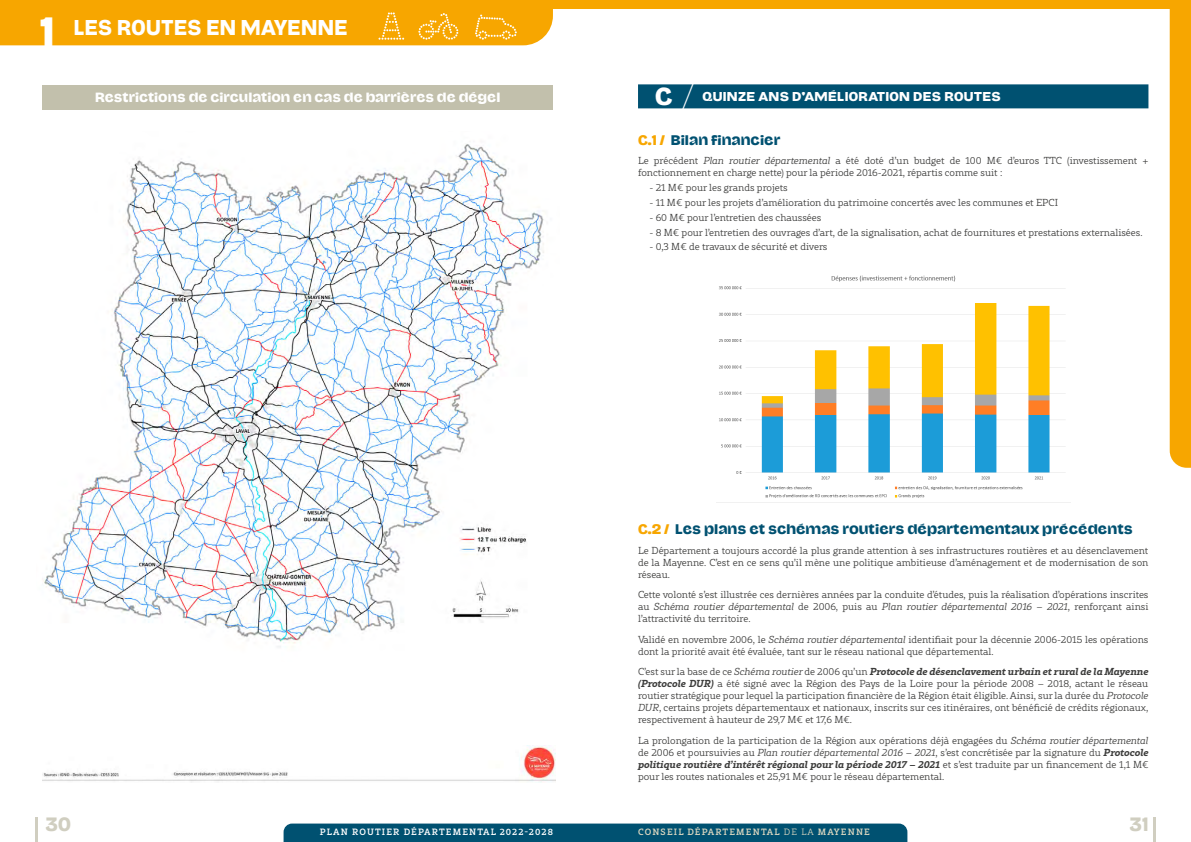
<style>
.page{position:relative;width:1191px;height:842px;background:#fff}
.page>*{position:absolute;margin:0;border:0;box-sizing:border-box;transform-origin:0 0}
.t1{font:100 39px "Rival Slab";color:#fff}
.t2{font:500 38.1px "Mayenne Sans";color:#fff}
.t3{font:500 23px "Mayenne Sans";color:#fff}
.t4{font:500 20px "Mayenne Sans";letter-spacing:.02em;color:#fff;scale:.9 1}
.t5{font:500 18px "Mayenne Sans";color:#d0cec0;scale:.9 1}
.t6{font:500 13px "Mayenne Sans";color:#005171}
.t7{font:500 12.5px "Mayenne Sans";color:#fff}
.t8{font:500 12px "Mayenne Sans";letter-spacing:.02em;color:#fff}
.t9{font:300 10px/12px "Rival Slab";color:#3c3c3b;text-align:justify}
.t10{font:500 9px "Rival Slab";letter-spacing:.13em;color:#fff}
.t11{font:500 9px "Rival Slab";letter-spacing:.13em;color:#dbd7c0}
.s1{color:#f7a600}
.s2{font-style:italic}
.s3{font-weight:700;font-style:italic}
.s4{font-weight:300}
</style>
<div class="page">
<div style="left:283px;top:823px;width:624px;height:19px;background:#005171"></div>
<div style="left:541px;top:0;width:650px;height:9px;background:#f7a600"></div>
<svg style="left:1169px;top:9px;width:22px;height:459px;background:#f7ac12"></svg>
<div style="left:0;top:0;width:553px;height:45px;background:#f7a600"></div>
<div style="left:43px;top:85px;width:510px;height:24px;background:#c2c0ac"></div>
<img style="left:42px;top:144px;width:502px;height:503px">
<img style="left:43px;top:745px;width:512px;height:37px">
<div style="left:638px;top:84px;width:510px;height:24px;background:#005171"></div>
<img style="left:716px;top:275px;width:354px;height:228px">
<hr style="left:1152px;top:817px;width:3px;height:25px;background:#d0cec0">
<hr style="left:35px;top:817px;width:3px;height:25px;background:#d0cec0">
<h2 class="t2" style="left:40px;top:11px;width:16px">1</h2>
<h3 class="t4" style="left:74px;top:16px;width:306px">LES ROUTES EN MAYENNE</h3>
<p class="t7" style="left:95px;top:91px;width:407px">Restrictions de circulation en cas de barrières de dégel</p>
<h3 class="t3" style="left:655px;top:84px;width:19px">C</h3>
<h1 class="t1" style="left:679px;top:72px;width:17px">/</h1>
<p class="t8" style="left:702px;top:90px;width:300px">QUINZE ANS D'AMÉLIORATION DES ROUTES</p>
<h3 class="t6" style="left:638px;top:133px;width:144px"><span class="s1">C.1 /</span> Bilan financier</h3>
<p class="t9" style="left:638px;top:155px;width:512px">Le précédent <span class="s2">Plan routier départemental</span> a été doté d’un budget de 100 M€ d’euros TTC (investissement + fonctionnement en charge nette) pour la période 2016-2021, répartis comme suit :</p>
<p class="t9" style="left:649px;top:182px;width:140px">- 21 M€ pour les grands projets</p>
<p class="t9" style="left:649px;top:196px;width:410px">- 11 M€ pour les projets d’amélioration du patrimoine concertés avec les communes et EPCI</p>
<p class="t9" style="left:649px;top:211px;width:173px">- 60 M€ pour l’entretien des chaussées</p>
<p class="t9" style="left:649px;top:226px;width:494px">- 8 M€ pour l’entretien des ouvrages d’art, de la signalisation, achat de fournitures et prestations externalisées.</p>
<p class="t9" style="left:649px;top:241px;width:180px">- 0,3 M€ de travaux de sécurité et divers</p>
<h3 class="t6" style="left:638px;top:522px;width:496px"><span class="s1">C.2 /</span> Les plans et schémas routiers départementaux précédents</h3>
<p class="t9" style="left:638px;top:544px;width:512px">Le Département a toujours accordé la plus grande attention à ses infrastructures routières et au désenclavement de la Mayenne. C’est en ce sens qu’il mène une politique ambitieuse d’aménagement et de modernisation de son réseau.</p>
<p class="t9" style="left:638px;top:589px;width:512px">Cette volonté s’est illustrée ces dernières années par la conduite d’études, puis la réalisation d’opérations inscrites au <span class="s2">Schéma routier départemental</span> de 2006, puis au <span class="s2">Plan routier départemental 2016 – 2021</span>, renforçant ainsi l’attractivité du territoire.</p>
<p class="t9" style="left:638px;top:633px;width:512px">Validé en novembre 2006, le <span class="s2">Schéma routier départemental</span> identifiait pour la décennie 2006-2015 les opérations dont la priorité avait été évaluée, tant sur le réseau national que départemental.</p>
<p class="t9" style="left:638px;top:666px;width:512px">C’est sur la base de ce <span class="s2">Schéma routier</span> de 2006 qu’un <span class="s3">Protocole de désenclavement urbain et rural de la Mayenne (Protocole DUR)</span> a été signé avec la Région des Pays de la Loire pour la période 2008 – 2018, actant le réseau routier stratégique pour lequel la participation financière de la Région était éligible. Ainsi, sur la durée du <span class="s2">Protocole DUR</span>, certains projets départementaux et nationaux, inscrits sur ces itinéraires, ont bénéficié de crédits régionaux, respectivement à hauteur de 29,7 M€ et 17,6 M€.</p>
<p class="t9" style="left:638px;top:734px;width:512px">La prolongation de la participation de la Région aux opérations déjà engagées du <span class="s2">Schéma routier départemental </span>de 2006 et poursuivies au <span class="s2">Plan routier départemental 2016 – 2021</span>, s’est concrétisée par la signature du <span class="s3">Protocole politique routière d’intérêt régional pour la période 2017 – 2021</span> et s’est traduite par un financement de 1,1 M€ pour les routes nationales et 25,91 M€ pour le réseau départemental.</p>
<h3 class="t5" style="left:45px;top:814px;width:30px">30</h3>
<h3 class="t5" style="left:1129px;top:814px;width:23px">31</h3>
<p class="t10" style="left:320px;top:825px;width:235px">PLAN ROUTIER DÉPARTEMENTAL 2022-2028</p>
<p class="t11" style="left:638px;top:825px;width:233px">CONSEIL DÉPARTEMENTAL <span class="s4">DE LA</span> MAYENNE</p>
</div>
